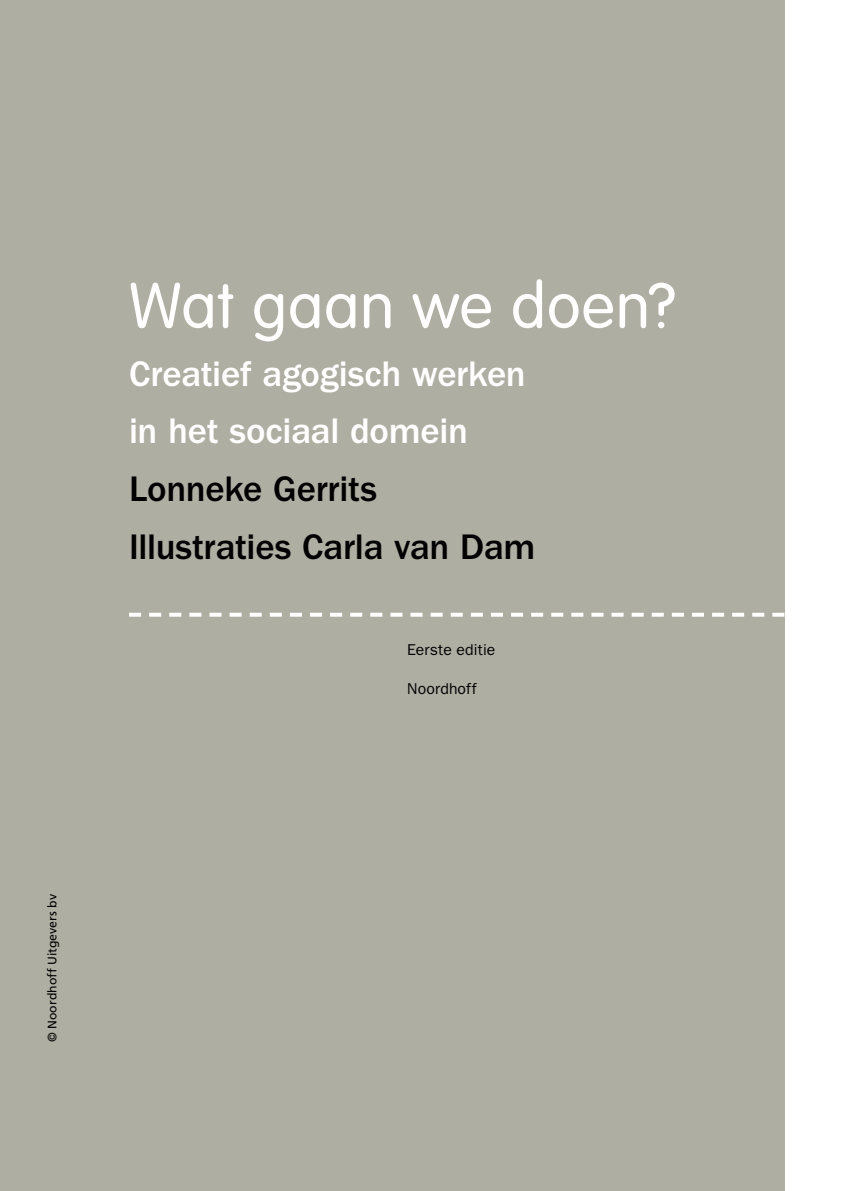
<style>
.page{position:relative;width:844px;height:1191px;background:#fff}
.page>*{position:absolute;margin:0;border:0;box-sizing:border-box;transform-origin:0 0}
.t1{font:300 63px "VAG Rounded Std";letter-spacing:.015em;color:#fff}
.t2{font:500 36.75px/57.8px "ITC Franklin Gothic Std";letter-spacing:-.005em;color:#fff}
.t3{font:500 36.75px/57.8px "ITC Franklin Gothic Std";letter-spacing:-.01em;color:#000}
.t4{font:15.75px "ITC Franklin Gothic Std";letter-spacing:.01em;color:#000}
.t5{font:12.25px "Frutiger LT Std";color:#000}
</style>
<div class="page">
<div style="left:0;top:0;width:784px;height:1191px;background:#afaea3"></div>
<svg style="left:129px;top:613px;width:655px;height:3px"></svg>
<h1 class="t1" style="left:129px;top:270px;width:548px">Wat gaan we doen?</h1>
<p class="t2" style="left:129px;top:345px;width:398px">Creatief agogisch werken in het sociaal domein</p>
<p class="t3" style="left:129px;top:460px;width:408px">Lonneke Gerrits<br>Illustraties Carla van Dam</p>
<p class="t4" style="left:407px;top:641px;width:90px">Eerste editie</p>
<p class="t4" style="left:407px;top:679px;width:71px">Noordhoff</p>
<p class="t5" style="left:45px;top:1042px;width:149px;rotate:-90deg">© Noordhoff Uitgevers bv</p>
</div>
